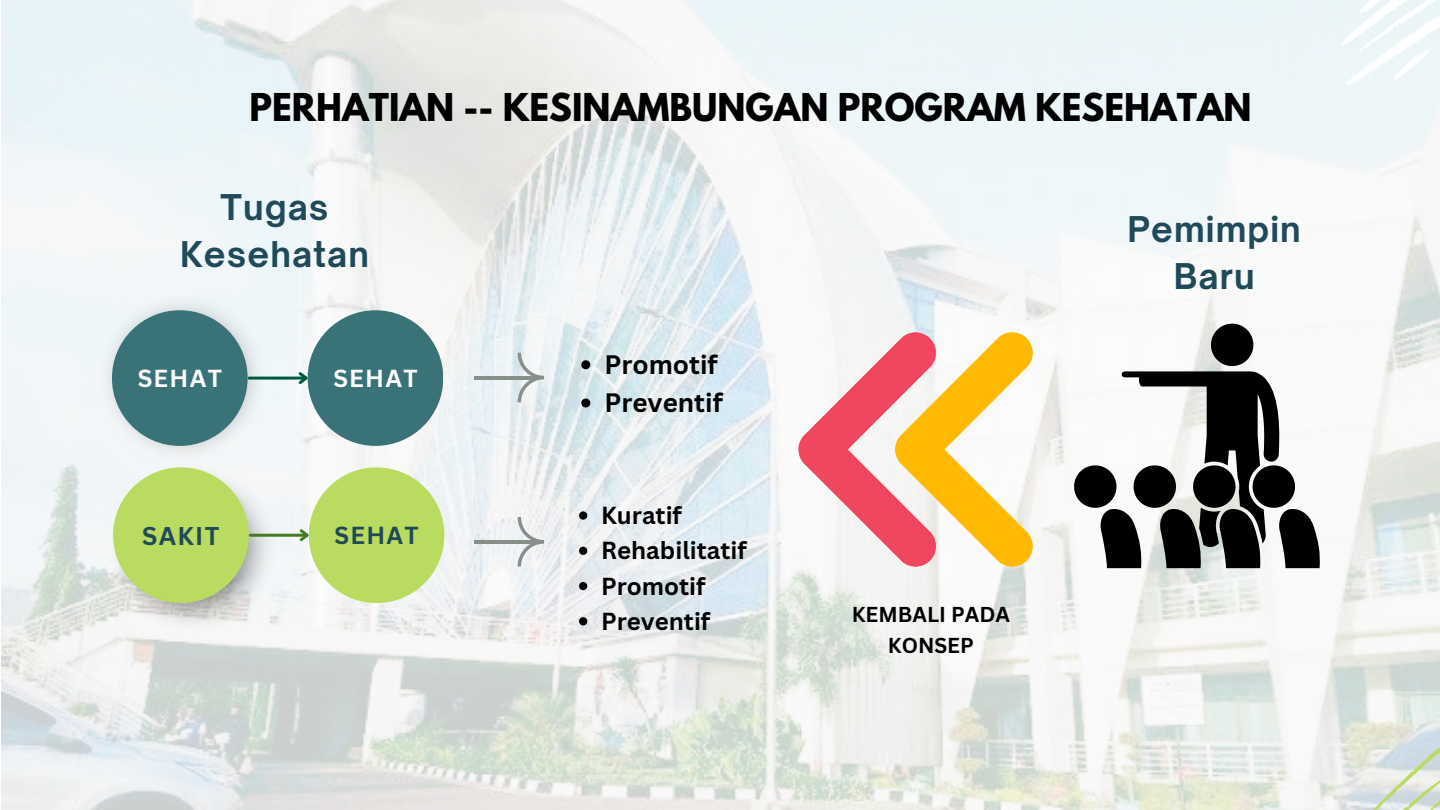
<style>
.page{position:relative;width:1440px;height:810px;background:#fff}
.page>*{position:absolute;margin:0;border:0;box-sizing:border-box;transform-origin:0 0}
.t1{font:700 34px "League Spartan";color:#000}
.t2{font:700 34px/47.2px "Open Sauce One";letter-spacing:.03em;color:#204a59;text-align:center}
.t3{font:700 26px "Canva Sans";color:#000}
.t4{font:700 25px "Canva Sans";letter-spacing:.05em;color:#204a59}
.t5{font:700 24px "Canva Sans";color:#000}
.t6{font:700 24px "Canva Sans";letter-spacing:.055em;color:#fff}
.t7{font:700 24px "Canva Sans";letter-spacing:.055em;color:#204a59}
.t8{font:700 21px/30.8px "Canva Sans";color:#000;text-align:center}
</style>
<div class="page">
<img style="left:2px;top:0;width:1438px;height:810px">
<svg style="left:1341px;top:0;width:99px;height:86px"></svg>
<svg style="left:1371px;top:745px;width:69px;height:65px"></svg>
<img style="left:112px;top:467px;width:163px;height:163px">
<div style="left:113px;top:467px;width:136px;height:136px;background:#b9db5f;border-radius:50%"></div>
<svg style="left:518px;top:517px;width:26px;height:49px"></svg>
<hr style="left:475px;top:540px;width:61px;height:4px;background:#878f8b">
<svg style="left:518px;top:353px;width:26px;height:49px"></svg>
<hr style="left:475px;top:376px;width:61px;height:3px;background:#878f8b">
<img style="left:101px;top:297px;width:163px;height:162px">
<div style="left:112px;top:310px;width:136px;height:136px;background:#3a7377;border-radius:50%"></div>
<div style="left:308px;top:310px;width:135px;height:136px;background:#3a7377;border-radius:50%"></div>
<hr style="left:249px;top:377px;width:56px;height:3px;background:#00593d">
<svg style="left:296px;top:369px;width:13px;height:18px"></svg>
<div style="left:309px;top:467px;width:135px;height:136px;background:#b9db5f;border-radius:50%"></div>
<hr style="left:250px;top:534px;width:56px;height:3px;background:#467b25">
<svg style="left:297px;top:527px;width:13px;height:17px"></svg>
<img style="left:772px;top:333px;width:261px;height:234px">
<svg style="left:1074px;top:324px;width:247px;height:244px"></svg>
<svg style="left:581px;top:360px;width:9px;height:9px"></svg>
<svg style="left:581px;top:399px;width:9px;height:9px"></svg>
<svg style="left:579px;top:511px;width:8px;height:9px"></svg>
<svg style="left:579px;top:547px;width:8px;height:8px"></svg>
<svg style="left:579px;top:582px;width:8px;height:8px"></svg>
<svg style="left:579px;top:617px;width:8px;height:8px"></svg>
<p class="t1" style="left:250px;top:90px;width:1004px">PERHATIAN -- KESINAMBUNGAN PROGRAM KESEHATAN</p>
<p class="t2" style="left:180px;top:183px;width:190px">Tugas<br>Kesehatan</p>
<h1 class="t6" style="left:138px;top:361px;width:86px">SEHAT</h1>
<p class="t6" style="left:333px;top:361px;width:86px">SEHAT</p>
<p class="t4" style="left:142px;top:518px;width:79px">SAKIT</p>
<p class="t7" style="left:334px;top:518px;width:86px">SEHAT</p>
<h3 class="t3" style="left:605px;top:346px;width:115px">Promotif</h3>
<p class="t3" style="left:605px;top:384px;width:120px">Preventif</p>
<h3 class="t5" style="left:601px;top:499px;width:82px">Kuratif</h3>
<p class="t5" style="left:601px;top:534px;width:147px">Rehabilitatif</p>
<h3 class="t5" style="left:601px;top:569px;width:106px">Promotif</h3>
<p class="t5" style="left:601px;top:604px;width:111px">Preventif</p>
<p class="t8" style="left:852px;top:599px;width:160px">KEMBALI PADA<br>KONSEP</p>
<h3 class="t2" style="left:1128px;top:205px;width:175px">Pemimpin<br>Baru</h3>
</div>
